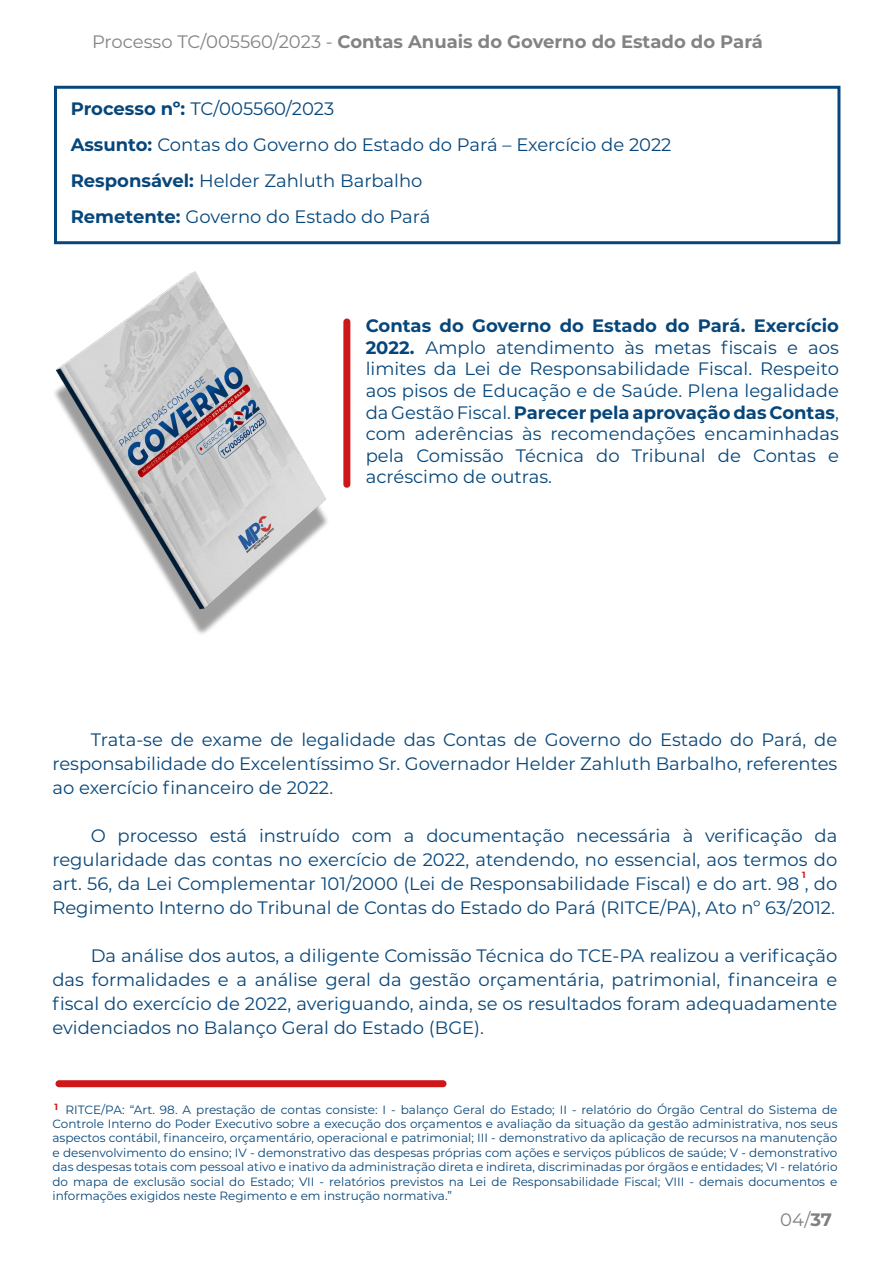
<style>
.page{position:relative;width:893px;height:1263px;background:#fff}
.page>*{position:absolute;margin:0;border:0;box-sizing:border-box;transform-origin:0 0}
.t1{font:18px/24px "Montserrat";color:#06467a;text-align:justify}
.t2{font:700 18px "Montserrat";color:#828383}
.t3{font:18px "Montserrat";color:#818081}
.t4{font:12px/14.4px "Montserrat";color:#06467a;text-align:justify}
.t5{font:700 9px "Montserrat";color:#cd1719}
.s1{font-weight:400}
.s2{font-weight:700}
</style>
<div class="page">
<div style="left:54px;top:86px;width:786px;height:158px;border:3px solid #06467a"></div>
<div style="left:55px;top:1080px;width:391px;height:7px;background:#cd1719;border-radius:4px"></div>
<img style="left:54px;top:271px;width:297px;height:363px">
<p class="t2" style="left:92px;top:28px;width:672px"><span class="s1">Processo TC/005560/2023 -</span> Contas Anuais do Governo do Estado do Pará</p>
<p class="t1" style="left:71px;top:90px;width:602px;line-height:36px;text-align:left"><span class="s2">Processo nº:</span> TC/005560/2023<br><span class="s2">Assunto:</span> Contas do Governo do Estado do Pará – Exercício de 2022<br><span class="s2">Responsável:</span> Helder Zahluth Barbalho<br><span class="s2">Remetente:</span> Governo do Estado do Pará</p>
<p class="t1" style="left:366px;top:314px;width:475px;line-height:21.6px"><span class="s2">Contas do Governo do Estado do Pará. Exercício 2022.</span> Amplo atendimento às metas fiscais e aos limites da Lei de Responsabilidade Fiscal. Respeito aos pisos de Educação e de Saúde. Plena legalidade da Gestão Fiscal. <span class="s2">Parecer pela aprovação das Contas</span>, com aderências às recomendações encaminhadas pela Comissão Técnica do Tribunal de Contas e acréscimo de outras.</p>
<p class="t1" style="left:52px;top:727px;width:786px;text-indent:38px">Trata-se de exame de legalidade das Contas de Governo do Estado do Pará, de responsabilidade do Excelentíssimo Sr. Governador Helder Zahluth Barbalho, referentes ao exercício financeiro de 2022.</p>
<p class="t1" style="left:52px;top:823px;width:786px;text-indent:38px">O processo está instruído com a documentação necessária à verificação da regularidade das contas no exercício de 2022, atendendo, no essencial, aos termos do art. 56, da Lei Complementar 101/2000 (Lei de Responsabilidade Fiscal) e do art. 98 , do Regimento Interno do Tribunal de Contas do Estado do Pará (RITCE/PA), Ato nº 63/2012.</p>
<p class="t1" style="left:52px;top:943px;width:786px;text-indent:38px">Da análise dos autos, a diligente Comissão Técnica do TCE-PA realizou a verificação das formalidades e a análise geral da gestão orçamentária, patrimonial, financeira e fiscal do exercício de 2022, averiguando, ainda, se os resultados foram adequadamente evidenciados no Balanço Geral do Estado (BGE).</p>
<p class="t5" style="left:802px;top:868px;width:5px">1</p>
<p class="t4" style="left:52px;top:1101px;width:786px;text-indent:13px">RITCE/PA: “Art. 98. A prestação de contas consiste: I - balanço Geral do Estado; II - relatório do Órgão Central do Sistema de Controle Interno do Poder Executivo sobre a execução dos orçamentos e avaliação da situação da gestão administrativa, nos seus aspectos contábil, financeiro, orçamentário, operacional e patrimonial; III - demonstrativo da aplicação de recursos na manutenção e desenvolvimento do ensino; IV - demonstrativo das despesas próprias com ações e serviços públicos de saúde; V - demonstrativo das despesas totais com pessoal ativo e inativo da administração direta e indireta, discriminadas por órgãos e entidades; VI - relatório do mapa de exclusão social do Estado; VII - relatórios previstos na Lei de Responsabilidade Fiscal; VIII - demais documentos e informações exigidos neste Regimento e em instrução normativa.”</p>
<p class="t5" style="left:54px;top:1100px;width:5px">1</p>
<p class="t3" style="left:780px;top:1208px;width:54px">04/<span class="s2">37</span></p>
</div>
